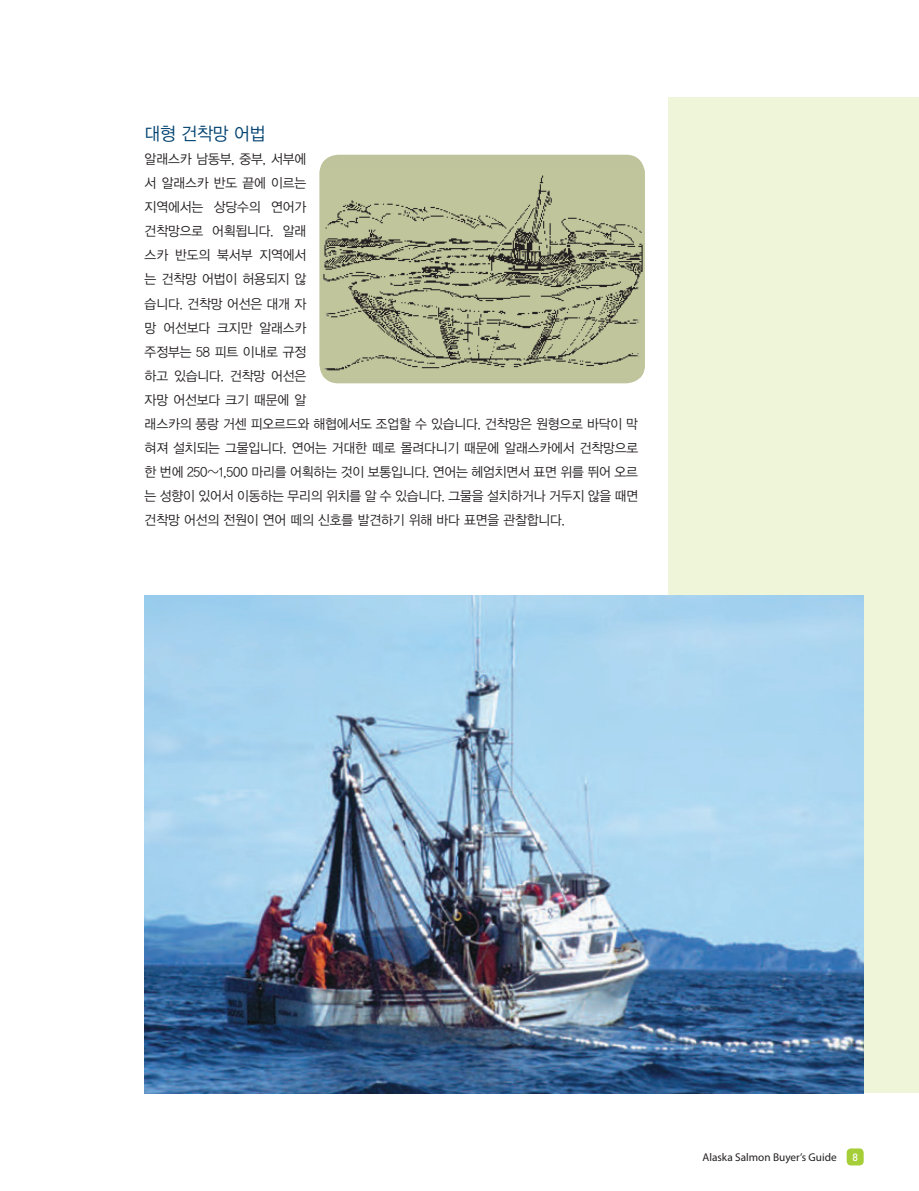
<style>
.page{position:relative;width:919px;height:1191px;background:#fff}
.page>*{position:absolute;margin:0;border:0;box-sizing:border-box;transform-origin:0 0}
.t1{font:18px "YDVYGO Std 12";letter-spacing:-.01em;color:#004270;scale:.95 1}
.t2{font:13.5px/24px "YDVYGO Std 12";letter-spacing:-.01em;color:#231f20;text-align:right;scale:.95 1}
.t3{font:11.25px "Myriad Pro";color:#231f20}
.t4{font:500 10.5px "DIN";color:#fff}
</style>
<div class="page">
<div style="left:846px;top:1148px;width:17px;height:17px;background:#a6ce39;border-radius:4px"></div>
<div style="left:0;top:98px;width:918px;height:995px;background:#eff5d8"></div>
<div style="left:0;top:83px;width:125px;height:1025px;background:#fff"></div>
<div style="left:115px;top:83px;width:553px;height:1025px;background:#fff"></div>
<img style="left:145px;top:595px;width:718px;height:498px">
<div style="left:319px;top:155px;width:325px;height:228px;background:#c0c49c;border-radius:19px"></div>
<img style="left:319px;top:168px;width:325px;height:210px">
<h1 class="t1" style="left:145px;top:125px;width:129px">대형 건착망 어법</h1>
<p class="t2" style="left:145px;top:148px;width:172px">알래스카 남동부, 중부, 서부에 서 알래스카 반도 끝에 이르는 연어가</p>
<p class="t2" style="left:145px;top:196px;width:63px">지역에서는</p>
<p class="t2" style="left:214px;top:196px;width:51px">상당수의</p>
<p class="t2" style="left:145px;top:220px;width:63px">건착망으로</p>
<p class="t2" style="left:212px;top:220px;width:66px">어획됩니다.</p>
<p class="t2" style="left:283px;top:220px;width:26px">알래</p>
<p class="t2" style="left:145px;top:244px;width:26px">스카</p>
<p class="t2" style="left:145px;top:268px;width:172px">는 건착망 어법이 허용되지 않</p>
<p class="t2" style="left:145px;top:292px;width:172px">습니다. 건착망 어선은 대개 자</p>
<p class="t2" style="left:259px;top:316px;width:51px">알래스카</p>
<p class="t2" style="left:175px;top:244px;width:38px">반도의</p>
<p class="t2" style="left:217px;top:244px;width:38px">북서부</p>
<p class="t2" style="left:259px;top:244px;width:51px">지역에서</p>
<p class="t2" style="left:145px;top:316px;width:521px;text-align:left">망<br>주정부는 58 피트 이내로 규정<br>하고 있습니다. 건착망 어선은<br>자망 어선보다 크기 때문에 알<br>래스카의 풍랑 거센 피오르드와 해협에서도 조업할 수 있습니다. 건착망은 원형으로 바닥이 막 혀져 설치되는 그물입니다. 연어는 거대한 떼로 몰려다니기 때문에 알래스카에서 건착망으로 한 번에 250~1,500 마리를 어획하는 것이 보통입니다. 연어는 헤엄치면서 표면 위를 뛰어 오르 는 성향이 있어서 이동하는 무리의 위치를 알 수 있습니다. 그물을 설치하거나 거두지 않을 때면 건착망 어선의 전원이 연어 떼의 신호를 발견하기 위해 바다 표면을 관찰합니다.</p>
<p class="t2" style="left:163px;top:316px;width:51px">어선보다</p>
<p class="t2" style="left:217px;top:316px;width:38px">크지만</p>
<p class="t3" style="left:702px;top:1149px;width:136px">Alaska Salmon Buyer s’ Guide</p>
<p class="t4" style="left:852px;top:1150px;width:7px">8</p>
</div>
